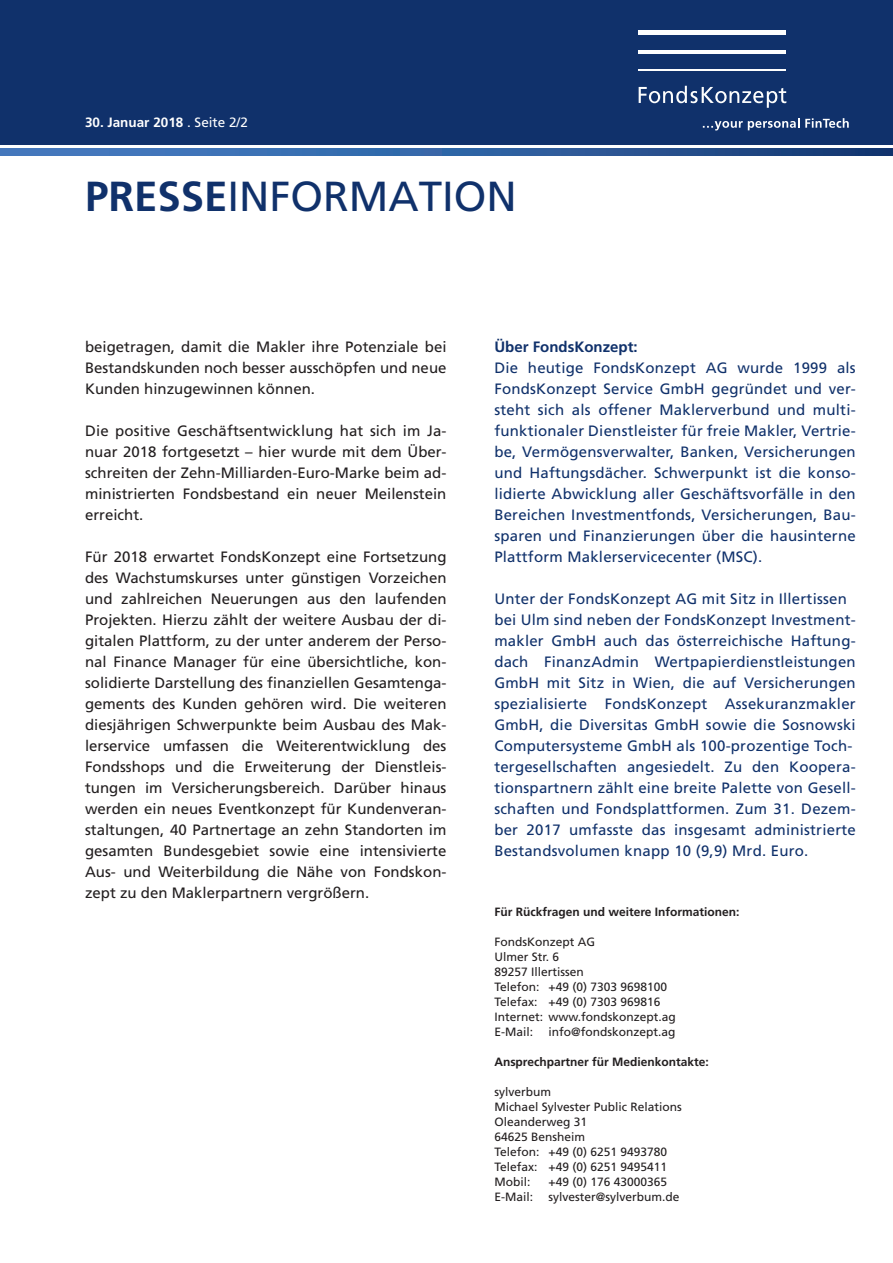
<style>
.page{position:relative;width:893px;height:1263px;background:#fff}
.page>*{position:absolute;margin:0;border:0;box-sizing:border-box;transform-origin:0 0}
.t1{font:42px "Frutiger";color:#10316b}
.t2{font:15px/21px "Frutiger";color:#231f20;text-align:justify}
.t3{font:15px/21px "Frutiger";letter-spacing:.015em;color:#10316b;text-align:justify}
.t4{font:700 15px "Frutiger";color:#10316b}
.t5{font:700 13.5px "Frutiger";color:#fff}
.t6{font:12px "Frutiger";color:#231f20}
.t7{font:700 12px "Frutiger";color:#231f20}
.s1{font-weight:400}
.s2{font-weight:700}
</style>
<div class="page">
<div style="left:0;top:0;width:893px;height:145px;background:#10316b"></div>
<svg style="left:0;top:149px;width:893px;height:6px;background:#305fa0"></svg>
<hr style="left:639px;top:31px;width:147px;height:4px;background:#fdfefe">
<hr style="left:639px;top:51px;width:147px;height:3px;background:#fdfefe">
<hr style="left:639px;top:69px;width:147px;height:2px;background:#fdfefe">
<svg style="left:639px;top:86px;width:147px;height:22px"></svg>
<svg style="left:703px;top:118px;width:96px;height:12px"></svg>
<svg style="left:805px;top:118px;width:44px;height:10px"></svg>
<p class="t5" style="left:85px;top:115px;width:164px">30. Januar 2018 <span class="s1">. Seite 2/2</span></p>
<p class="t1" style="left:85px;top:172px;width:433px"><span class="s2">PRESSE</span>INFORMATION</p>
<p class="t2" style="left:85px;top:336px;width:363px">beigetragen, damit die Makler ihre Potenziale bei Bestandskunden noch besser ausschöpfen und neue Kunden hinzugewinnen können.</p>
<p class="t2" style="left:85px;top:420px;width:363px">Die positive Geschäftsentwicklung hat sich im Ja&shy;nuar 2018 fortgesetzt – hier wurde mit dem Über&shy;schreiten der Zehn-Milliarden-Euro-Marke beim ad&shy;ministrierten Fondsbestand ein neuer Meilenstein erreicht.</p>
<p class="t2" style="left:85px;top:546px;width:363px">Für 2018 erwartet FondsKonzept eine Fortsetzung des Wachstumskurses unter günstigen Vorzeichen und zahlreichen Neuerungen aus den laufenden Projekten. Hierzu zählt der weitere Ausbau der di&shy;gitalen Plattform, zu der unter anderem der Perso&shy;nal Finance Manager für eine übersichtliche, kon&shy;solidierte Darstellung des finanziellen Gesamtenga&shy;gements des Kunden gehören wird. Die weiteren diesjährigen Schwerpunkte beim Ausbau des Mak&shy;lerservice umfassen die Weiterentwicklung des Fondsshops und die Erweiterung der Dienstleis&shy;tungen im Versicherungsbereich. Darüber hinaus werden ein neues Eventkonzept für Kundenveran&shy;staltungen, 40 Partnertage an zehn Standorten im gesamten Bundesgebiet sowie eine intensivierte Aus- und Weiterbildung die Nähe von Fondskon&shy;zept zu den Maklerpartnern vergrößern.</p>
<p class="t4" style="left:494px;top:338px;width:145px">Über FondsKonzept:</p>
<p class="t3" style="left:494px;top:357px;width:363px">Die heutige FondsKonzept AG wurde 1999 als FondsKonzept Service GmbH gegründet und ver&shy;steht sich als offener Maklerverbund und multi&shy;funktionaler Dienstleister für freie Makler, Vertrie&shy;be, Vermögensverwalter, Banken, Versicherungen und Haftungsdächer. Schwerpunkt ist die konso&shy;lidierte Abwicklung aller Geschäftsvorfälle in den Bereichen Investmentfonds, Versicherungen, Bau&shy;sparen und Finanzierungen über die hausinterne Plattform Maklerservicecenter (MSC).</p>
<p class="t3" style="left:494px;top:588px;width:354px">Unter der FondsKonzept AG mit Sitz in Illertissen</p>
<p class="t3" style="left:494px;top:609px;width:363px">bei Ulm sind neben der FondsKonzept Investment&shy;makler GmbH auch das österreichische Haftung&shy;dach FinanzAdmin Wertpapierdienstleistungen GmbH mit Sitz in Wien, die auf Versicherungen spezialisierte FondsKonzept Assekuranzmakler GmbH, die Diversitas GmbH sowie die Sosnowski Computersysteme GmbH als 100-prozentige Toch-</p>
<p class="t3" style="left:494px;top:756px;width:363px">tergesellschaften angesiedelt. Zu den Koopera&shy;tionspartnern zählt eine breite Palette von Gesell&shy;schaften und Fondsplattformen. Zum 31. Dezem&shy;ber 2017 umfasste das insgesamt administrierte Bestandsvolumen knapp 10 (9,9) Mrd. Euro.</p>
<p class="t7" style="left:494px;top:905px;width:247px">Für Rückfragen und weitere Informationen:</p>
<p class="t6" style="left:494px;top:935px;width:102px">FondsKonzept AG</p>
<p class="t6" style="left:494px;top:950px;width:66px">Ulmer Str. 6</p>
<p class="t6" style="left:494px;top:965px;width:91px">89257 Illertissen</p>
<p class="t6" style="left:494px;top:980px;width:174px">Telefon: +49 (0) 7303 9698100</p>
<p class="t6" style="left:494px;top:995px;width:168px">Telefax: +49 (0) 7303 969816</p>
<p class="t6" style="left:494px;top:1010px;width:183px">Internet: www.fondskonzept.ag</p>
<p class="t6" style="left:494px;top:1025px;width:40px">E-Mail:</p>
<p class="t6" style="left:549px;top:1025px;width:128px">info@fondskonzept.ag</p>
<p class="t7" style="left:494px;top:1055px;width:216px">Ansprechpartner für Medienkontakte:</p>
<p class="t6" style="left:494px;top:1085px;width:58px">sylverbum</p>
<p class="t6" style="left:494px;top:1100px;width:189px">Michael Sylvester Public Relations</p>
<p class="t6" style="left:494px;top:1115px;width:94px">Oleanderweg 31</p>
<p class="t6" style="left:494px;top:1130px;width:92px">64625 Bensheim</p>
<p class="t6" style="left:494px;top:1145px;width:174px">Telefon: +49 (0) 6251 9493780</p>
<p class="t6" style="left:494px;top:1160px;width:174px">Telefax: +49 (0) 6251 9495411</p>
<p class="t6" style="left:494px;top:1175px;width:37px">Mobil:</p>
<p class="t6" style="left:549px;top:1175px;width:120px">+49 (0) 176 43000365</p>
<p class="t6" style="left:494px;top:1190px;width:40px">E-Mail:</p>
<p class="t6" style="left:549px;top:1190px;width:132px">sylvester@sylverbum.de</p>
</div>
